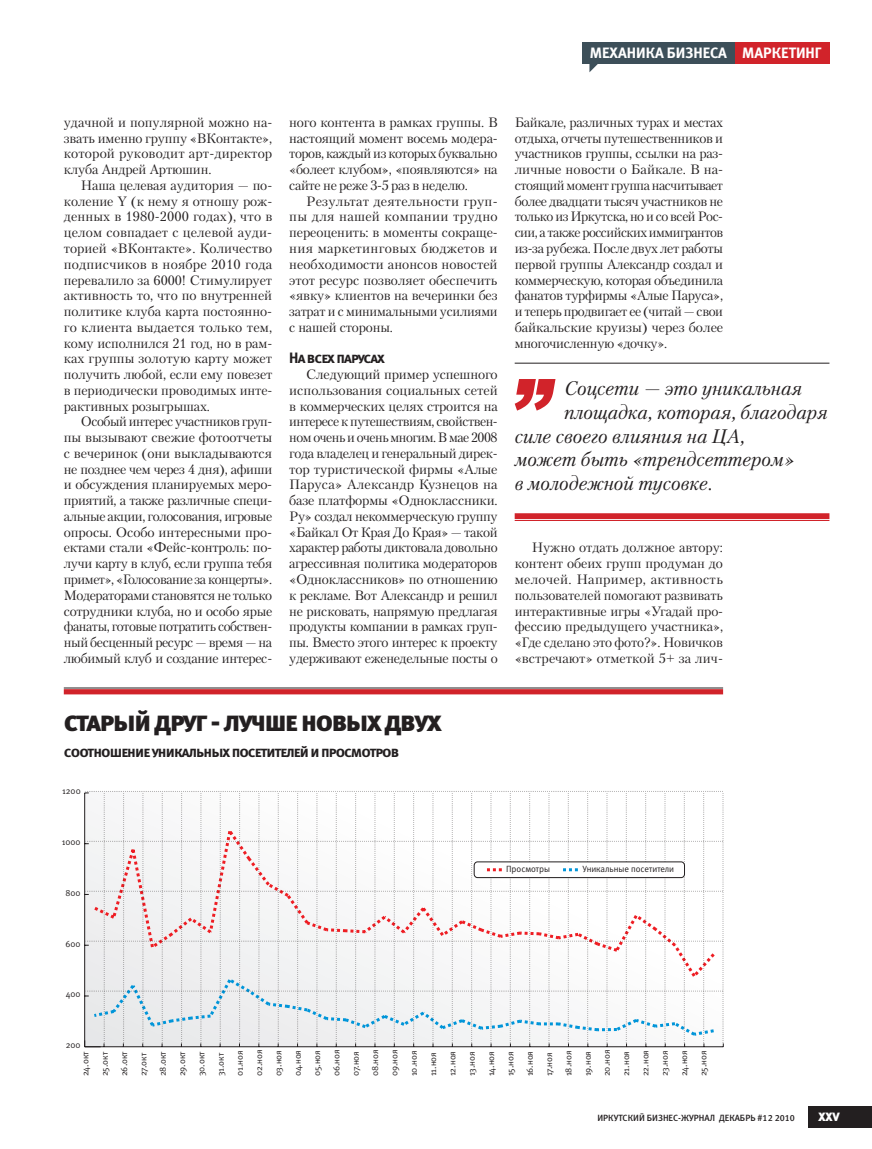
<style>
.page{position:relative;width:872px;height:1149px;background:#fff}
.page>*{position:absolute;margin:0;border:0;box-sizing:border-box;transform-origin:0 0}
.t1{font:27px "Meta Black Caps LFC";letter-spacing:-.05em;color:#231f20}
.t2{font:italic 19.5px "Petersburg C";color:#231f20}
.t3{font:15px "Meta Bold Caps LFC";letter-spacing:-.06em;color:#231f20}
.t4{font:15px "Meta Bold Caps LFC";color:#fff}
.t5{font:13.5px/15.8px "Petersburg C";letter-spacing:-.02em;color:#231f20;text-align:justify}
.t6{font:12px "Meta Black Caps LFC";color:#fff}
.t7{font:9px "Meta Normal C";color:#231f20}
.t8{font:9px "Meta Medium Caps LFC";color:#231f20}
.t9{font:8.85px/19.4px "Meta Normal C";color:#231f20}
</style>
<div class="page">
<div style="left:808px;top:1106px;width:64px;height:21px;background:#231f20"></div>
<svg style="left:84px;top:791px;width:640px;height:256px"></svg>
<svg style="left:589px;top:64px;width:9px;height:8px"></svg>
<div style="left:582px;top:43px;width:152px;height:21px;background:#3d4f59"></div>
<div style="left:734px;top:43px;width:95px;height:21px;background:#d1232a"></div>
<hr style="left:514px;top:363px;width:315px;height:1px;background:#231f20">
<div style="left:514px;top:513px;width:315px;height:6px;background:#d1232a"></div>
<hr style="left:514px;top:520px;width:315px;height:1px;background:#d1232a">
<svg style="left:514px;top:379px;width:41px;height:31px"></svg>
<div style="left:64px;top:689px;width:659px;height:5px;background:#d1232a"></div>
<hr style="left:64px;top:687px;width:659px;height:1px;background:#231f20">
<p class="t4" style="left:590px;top:44px;width:233px">Механика бизнеса Маркетинг</p>
<p class="t5" style="left:64px;top:114px;width:210px">удачной и популярной можно на&shy;звать именно группу «ВКонтакте», которой руководит арт-директор клуба Андрей Артюшин.</p>
<p class="t5" style="left:64px;top:177px;width:210px;text-indent:17px">Наша целевая аудитория — по&shy;коление Y (к нему я отношу рож&shy;денных в 1980-2000 годах), что в целом совпадает с целевой ауди&shy;торией «ВКонтакте». Количество подписчиков в ноябре 2010 года перевалило за 6000! Стимулирует активность то, что по внутренней политике клуба карта постоянно&shy;го клиента выдается только тем, кому исполнился 21 год, но в рам&shy;ках группы золотую карту может получить любой, если ему повезет в периодически проводимых инте&shy;рактивных розыгрышах.</p>
<p class="t5" style="left:64px;top:413px;width:210px;text-indent:17px">Особый интерес участников груп&shy;пы вызывают свежие фотоотчеты с вечеринок (они выкладываются не позднее чем через 4 дня), афиши и обсуждения планируемых меро&shy;приятий, а также различные специ&shy;альные акции, голосования, игровые опросы. Особо интересными про&shy;ектами стали «Фейс-контроль: по&shy;лучи карту в клуб, если группа тебя примет», «Голосование за концерты».<br>Модераторами становятся не только сотрудники клуба, но и особо ярые фанаты, готовые потратить собствен&shy;ный бесценный ресурс — время — на любимый клуб и создание интерес-</p>
<p class="t5" style="left:289px;top:114px;width:210px">ного контента в рамках группы. В настоящий момент восемь модера&shy;торов, каждый из которых буквально «болеет клубом», «появляются» на сайте не реже 3-5 раз в неделю.</p>
<p class="t5" style="left:289px;top:193px;width:210px;text-indent:17px">Результат деятельности груп&shy;пы для нашей компании трудно переоценить: в моменты сокраще&shy;ния маркетинговых бюджетов и необходимости анонсов новостей этот ресурс позволяет обеспечить «явку» клиентов на вечеринки без затрат и с минимальными усилиями с нашей стороны.</p>
<p class="t3" style="left:289px;top:349px;width:98px">На всех парусах</p>
<p class="t5" style="left:289px;top:366px;width:210px;text-indent:17px">Следующий пример успешного использования социальных сетей в коммерческих целях строится на интересе к путешествиям, свойствен&shy;ном очень и очень многим. В мае 2008 года владелец и генеральный дирек&shy;тор туристической фирмы «Алые Паруса» Александр Кузнецов на базе платформы «Одноклассники.<br>Ру» создал некоммерческую группу «Байкал От Края До Края» — такой характер работы диктовала довольно агрессивная политика модераторов «Одноклассников» по отношению к рекламе. Вот Александр и решил не рисковать, напрямую предлагая продукты компании в рамках груп&shy;пы. Вместо этого интерес к проекту удерживают еженедельные посты о</p>
<p class="t5" style="left:514px;top:114px;width:210px">Байкале, различных турах и местах отдыха, отчеты путешественников и участников группы, ссылки на раз&shy;личные новости о Байкале. В на&shy;стоящий момент группа насчитывает более двадцати тысяч участников не только из Иркутска, но и со всей Рос&shy;сии, а также российских иммигрантов из-за рубежа. После двух лет работы первой группы Александр создал и коммерческую, которая объединила фанатов турфирмы «Алые Паруса», и теперь продвигает ее (читай — свои байкальские круизы) через более многочисленную «дочку».</p>
<h2 class="t2" style="left:564px;top:377px;width:240px">Соцсети — это уникальная</h2>
<h2 class="t2" style="left:564px;top:400px;width:265px">площадка, которая, благодаря</h2>
<h2 class="t2" style="left:514px;top:424px;width:231px">силе своего влияния на ЦА,</h2>
<h2 class="t2" style="left:514px;top:448px;width:281px">может быть «трендсеттером»</h2>
<h2 class="t2" style="left:514px;top:471px;width:199px">в молодежной тусовке.</h2>
<p class="t5" style="left:514px;top:539px;width:210px;text-indent:17px">Нужно отдать должное автору: контент обеих групп продуман до мелочей. Например, активность пользователей помогают развивать интерактивные игры «Угадай про&shy;фессию предыдущего участника», «Где сделано это фото?». Новичков «встречают» отметкой 5+ за лич-</p>
<h1 class="t1" style="left:64px;top:705px;width:379px">старый друг - лучше новых двух</h1>
<p class="t3" style="left:64px;top:743px;width:337px">соотношение уникальных посетителей и просмотров</p>
<p class="t7" style="left:62px;top:786px;width:20px">1200</p>
<p class="t7" style="left:62px;top:836px;width:20px">1000</p>
<p class="t7" style="left:65px;top:887px;width:17px">800</p>
<p class="t7" style="left:65px;top:938px;width:17px">600</p>
<p class="t7" style="left:66px;top:988px;width:16px">400</p>
<p class="t7" style="left:66px;top:1039px;width:16px">200</p>
<p class="t7" style="left:506px;top:863px;width:45px">Просмотры</p>
<p class="t7" style="left:583px;top:863px;width:93px">Уникальные посетители</p>
<p class="t9" style="left:76px;top:1076px;width:28px;rotate:-90deg">24.окт<br>25.окт<br>26.окт<br>27.окт<br>28.окт<br>29.окт<br>30.окт<br>31.окт<br>01.ноя<br>02.ноя<br>03.ноя<br>04.ноя<br>05.ноя<br>06.ноя<br>07.ноя<br>08.ноя<br>09.ноя<br>10.ноя<br>11.ноя<br>12.ноя<br>13.ноя<br>14.ноя<br>15.ноя<br>16.ноя<br>17.ноя<br>18.ноя<br>19.ноя<br>20.ноя<br>21.ноя<br>22.ноя<br>23.ноя<br>24.ноя<br>25.ноя</p>
<p class="t8" style="left:597px;top:1112px;width:199px">Иркутски й Бизнес-журнал декабрь #12 2010</p>
<p class="t6" style="left:818px;top:1109px;width:23px">XXV</p>
</div>
